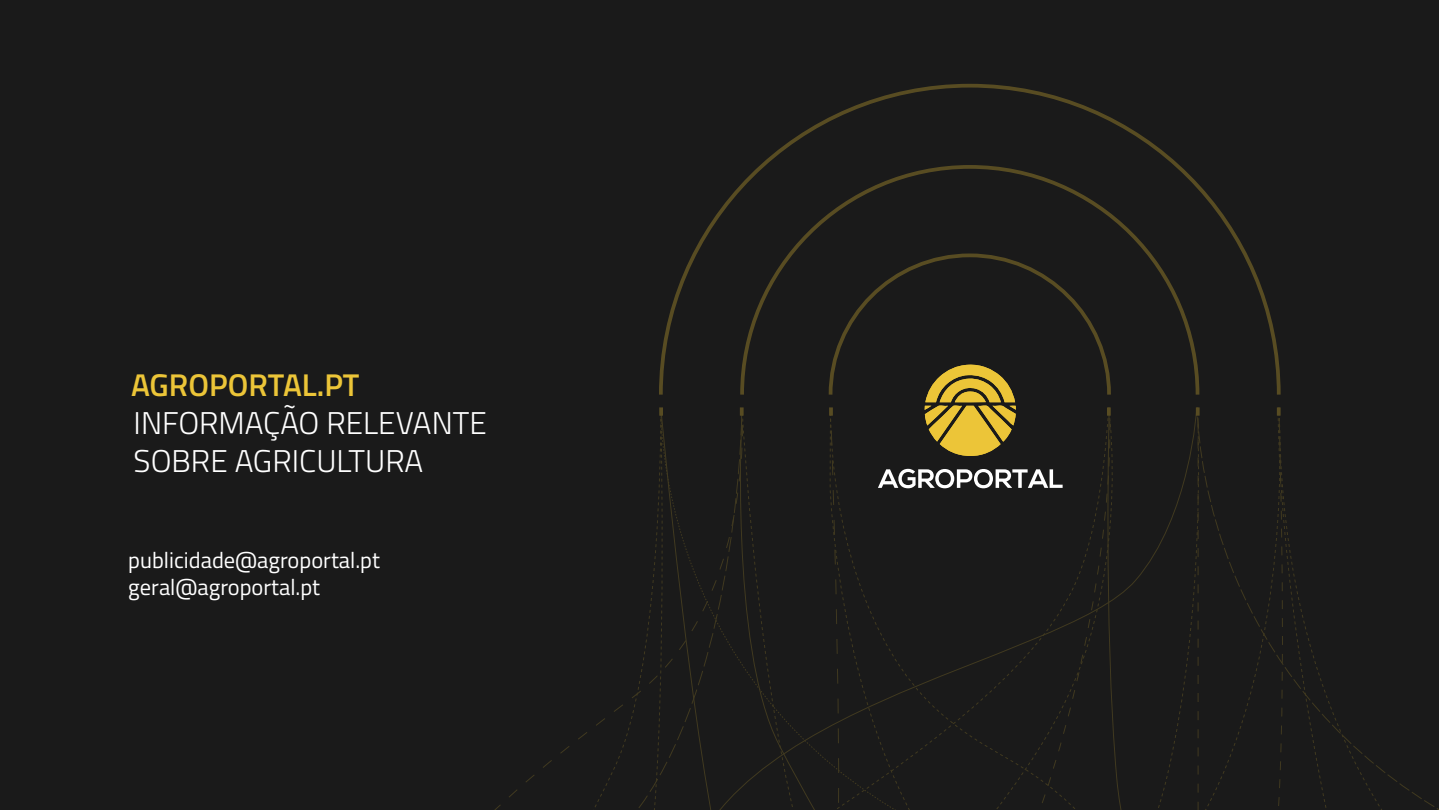
<style>
.page{position:relative;width:1440px;height:810px;background:#fff}
.page>*{position:absolute;margin:0;border:0;box-sizing:border-box;transform-origin:0 0}
.t1{font:300 31.5px/37.8px "Titillium Web";color:#fff}
.t2{font:600 31.5px "Titillium Web";color:#ecc538}
.t3{font:22.5px/27px "Titillium Web";color:#fff}
</style>
<div class="page">
<div style="left:0;top:0;width:1439px;height:810px;background:#1a1a1a"></div>
<svg style="left:659px;top:84px;width:622px;height:311px"></svg>
<svg style="left:1251px;top:418px;width:28px;height:388px"></svg>
<svg style="left:1279px;top:418px;width:161px;height:392px"></svg>
<svg style="left:494px;top:455px;width:166px;height:355px"></svg>
<svg style="left:660px;top:416px;width:95px;height:394px"></svg>
<svg style="left:1113px;top:413px;width:138px;height:397px"></svg>
<svg style="left:659px;top:407px;width:4px;height:9px"></svg>
<svg style="left:740px;top:407px;width:4px;height:9px"></svg>
<svg style="left:1277px;top:407px;width:4px;height:9px"></svg>
<svg style="left:1196px;top:407px;width:4px;height:403px"></svg>
<svg style="left:755px;top:252px;width:358px;height:558px"></svg>
<h1 class="t2" style="left:131px;top:360px;width:230px">AGROPORTAL.PT</h1>
<h1 class="t1" style="left:134px;top:403px;width:355px">INFORMAÇÃO RELEVANTE<br>SOBRE AGRICULTURA</h1>
<p class="t3" style="left:128px;top:546px;width:253px">publicidade@agroportal.pt geral@agroportal.pt</p>
</div>
